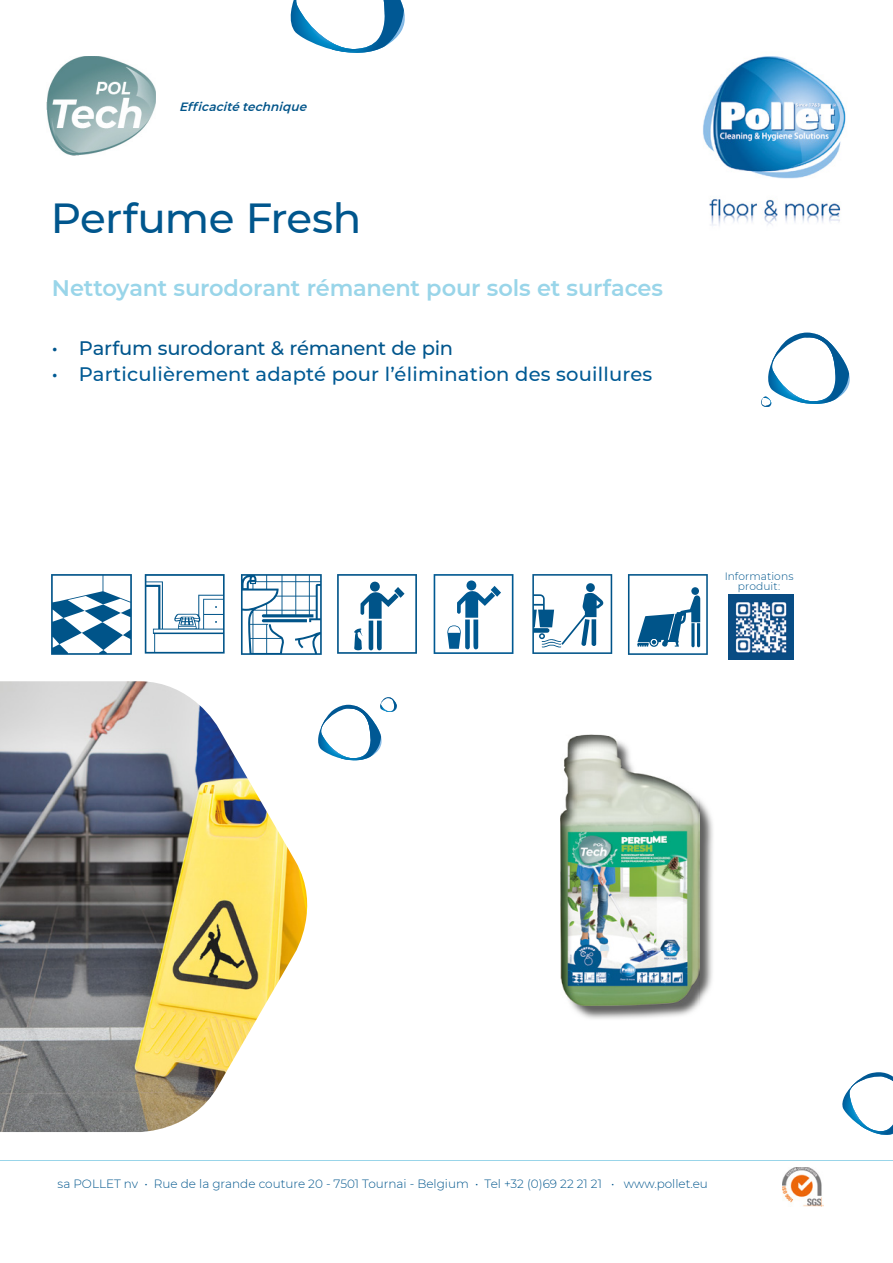
<style>
.page{position:relative;width:893px;height:1263px;background:#fff}
.page>*{position:absolute;margin:0;border:0;box-sizing:border-box;transform-origin:0 0}
.t1{font:500 42px "Montserrat";letter-spacing:-.015em;color:#00568d}
.t2{font:600 22.5px "Montserrat";letter-spacing:-.01em;color:#99d5e9}
.t3{font:500 19.5px "Montserrat";letter-spacing:.01em;color:#005a94}
.t4{font:500 19.5px "Montserrat";letter-spacing:-.015em;color:#00568d}
.t5{font:300 12px "Montserrat";color:#00568d}
.t6{font:italic 600 12px "Montserrat";color:#005489}
.t7{font:300 10.65px/10.6px "Montserrat";letter-spacing:.005em;color:#00568d;text-align:center}
</style>
<div class="page">
<svg style="left:842px;top:1072px;width:51px;height:63px"></svg>
<img style="left:783px;top:1167px;width:40px;height:40px">
<svg style="left:761px;top:333px;width:89px;height:74px"></svg>
<svg style="left:290px;top:0;width:115px;height:53px"></svg>
<svg style="left:322px;top:697px;width:75px;height:64px"></svg>
<img style="left:703px;top:56px;width:143px;height:170px">
<img style="left:47px;top:56px;width:109px;height:99px">
<hr style="left:0;top:1160px;width:893px;height:1px;background:#99d5e9">
<img style="left:571px;top:799px;width:142px;height:220px">
<img style="left:573px;top:735px;width:39px;height:2px">
<img style="left:560px;top:813px;width:2px;height:171px">
<img style="left:562px;top:737px;width:137px;height:268px">
<img style="left:0;top:681px;width:322px;height:451px">
<svg style="left:145px;top:574px;width:80px;height:79px"></svg>
<svg style="left:51px;top:574px;width:81px;height:81px"></svg>
<img style="left:729px;top:594px;width:65px;height:65px">
<svg style="left:241px;top:574px;width:81px;height:81px"></svg>
<svg style="left:434px;top:574px;width:79px;height:80px"></svg>
<svg style="left:337px;top:574px;width:80px;height:80px"></svg>
<svg style="left:532px;top:574px;width:80px;height:80px"></svg>
<svg style="left:628px;top:574px;width:80px;height:81px"></svg>
<p class="t6" style="left:179px;top:99px;width:133px">Efficacitétechnique</p>
<h1 class="t1" style="left:51px;top:189px;width:312px">Perfume Fresh</h1>
<h2 class="t2" style="left:52px;top:272px;width:613px">Nettoyant surodorant rémanent pour sols et surfaces</h2>
<h3 class="t4" style="left:52px;top:334px;width:403px">• Parfum surodorant &amp; rémanent de pin</h3>
<h3 class="t3" style="left:52px;top:361px;width:602px">• Particulièrement adapté pour l’élimination des souillures</h3>
<p class="t7" style="left:725px;top:570px;width:70px">Informations produit:</p>
<p class="t5" style="left:58px;top:1175px;width:652px">sa POLLET nv • Rue de la grande couture 20 - 7501 Tournai - Belgium • Tel +32 (0)69 22 21 21 • www.pollet.eu</p>
</div>
